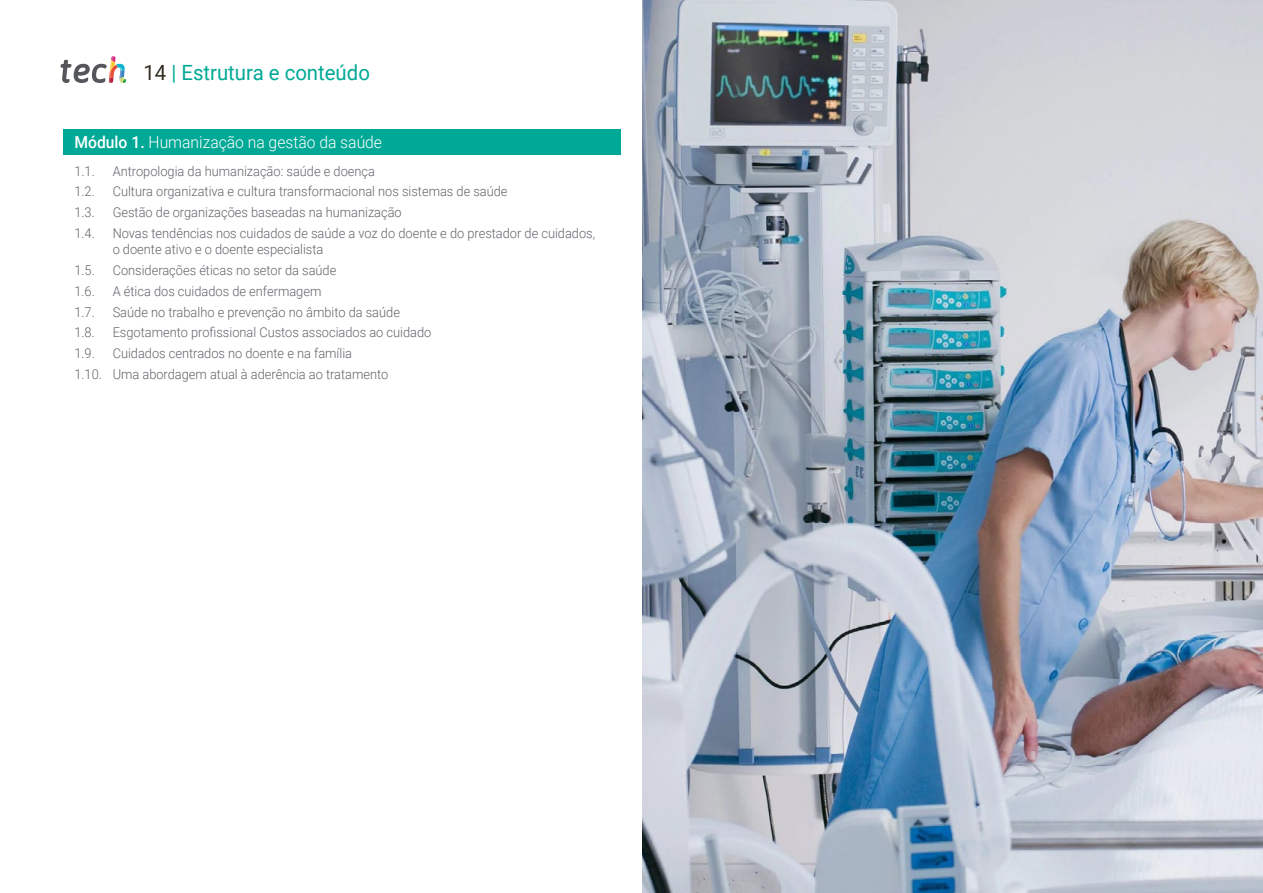
<style>
.page{position:relative;width:1263px;height:893px;background:#fff}
.page>*{position:absolute;margin:0;border:0;box-sizing:border-box;transform-origin:0 0}
.t1{font:21px "Roboto";color:#00a996}
.t2{font:300 16.5px "Roboto";color:#fff;scale:.95 1}
.t3{font:300 13.5px/16.5px "Roboto";color:#61646a;scale:.95 1}
.s1{color:#312e20}
.s2{font-weight:500}
</style>
<div class="page">
<div style="left:63px;top:130px;width:558px;height:25px;background:#00a996"></div>
<img style="left:642px;top:0;width:621px;height:893px">
<svg style="left:61px;top:56px;width:65px;height:27px"></svg>
<h1 class="t1" style="left:144px;top:57px;width:228px"><span class="s1">14</span> | Estrutura e conteúdo</h1>
<p class="t2" style="left:74px;top:131px;width:325px"><span class="s2">Módulo 1.</span> Humanização na gestão da saúde</p>
<p class="t3" style="left:74px;top:162px;width:23px">1.1.</p>
<p class="t3" style="left:113px;top:162px;width:278px">Antropologia da humanização: saúde e doença</p>
<p class="t3" style="left:74px;top:183px;width:23px">1.2.</p>
<p class="t3" style="left:113px;top:183px;width:417px">Cultura organizativa e cultura transformacional nos sistemas de saúde</p>
<p class="t3" style="left:74px;top:204px;width:23px">1.3.</p>
<p class="t3" style="left:113px;top:204px;width:306px">Gestão de organizações baseadas na humanização</p>
<p class="t3" style="left:74px;top:224px;width:23px">1.4.</p>
<p class="t3" style="left:113px;top:224px;width:509px">Novas tendências nos cuidados de saúde a voz do doente e do prestador de cuidados, o doente ativo e o doente especialista</p>
<p class="t3" style="left:74px;top:262px;width:23px">1.5.</p>
<p class="t3" style="left:113px;top:262px;width:237px">Considerações éticas no setor da saúde</p>
<p class="t3" style="left:74px;top:282px;width:23px">1.6.</p>
<p class="t3" style="left:113px;top:282px;width:221px">A ética dos cuidados de enfermagem</p>
<p class="t3" style="left:74px;top:303px;width:23px">1.7.</p>
<p class="t3" style="left:113px;top:303px;width:304px">Saúde no trabalho e prevenção no âmbito da saúde</p>
<p class="t3" style="left:74px;top:324px;width:23px">1.8.</p>
<p class="t3" style="left:113px;top:324px;width:337px">Esgotamento profissional Custos associados ao cuidado</p>
<p class="t3" style="left:74px;top:345px;width:23px">1.9.</p>
<p class="t3" style="left:74px;top:342px;width:332px;line-height:20.7px;text-align:center">Cuidados centrados no doente e na família<br>1.10. Uma abordagem atual à aderência ao tratamento</p>
</div>
